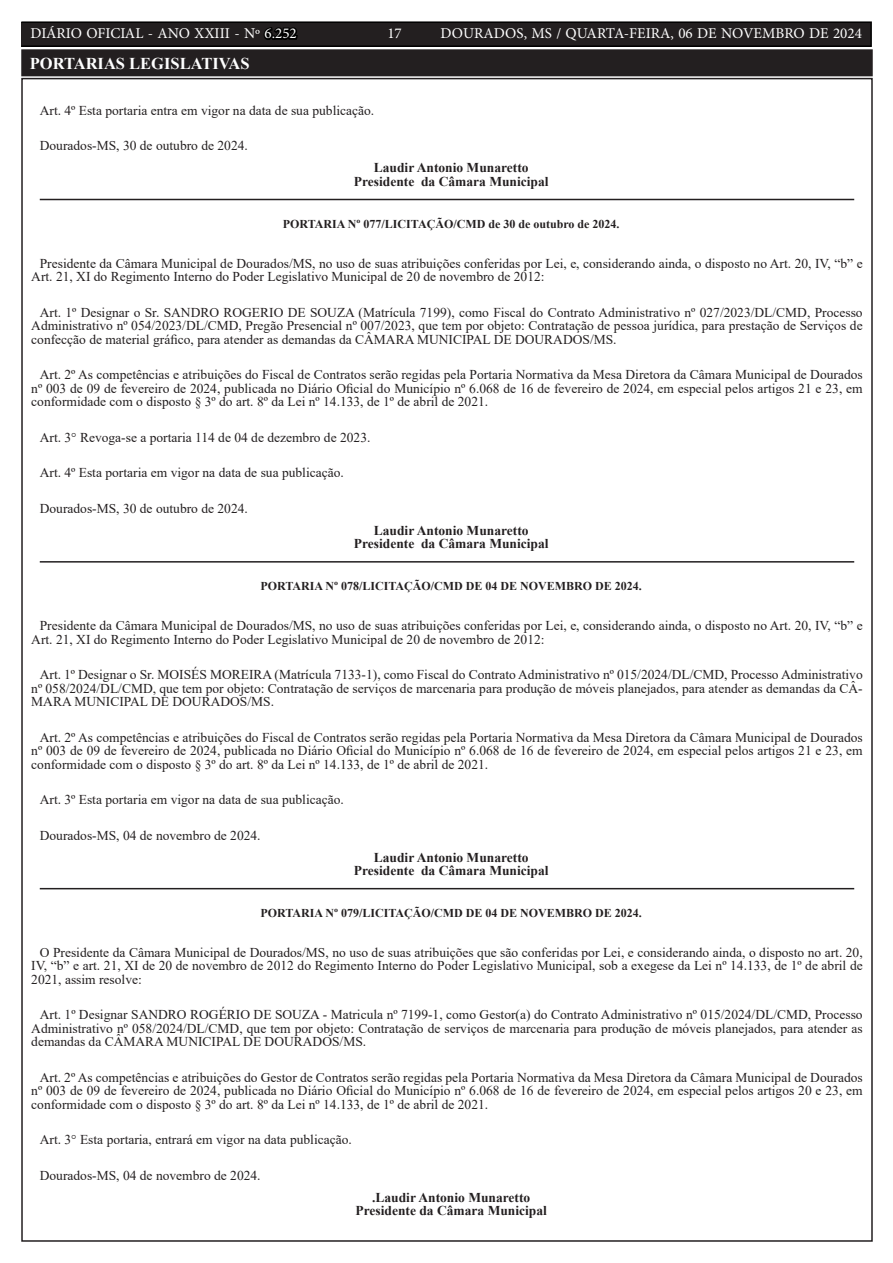
<style>
.page{position:relative;width:893px;height:1263px;background:#fff}
.page>*{position:absolute;margin:0;border:0;box-sizing:border-box;transform-origin:0 0}
.TEXTO{font:700 16.5px "Times New Roman";color:#fff}
.t1{font:15px "Minion Pro";color:#fff}
.TEXTO-2{font:13.5px/13.5px "Times New Roman";color:#231f20;text-align:justify}
.ASSINATURA{font:700 13.5px "Times New Roman";color:#231f20}
.TITULO{font:700 12px "Times New Roman";color:#231f20}
.s1{color:#000}
</style>
<div class="page">
<div style="left:21px;top:22px;width:850px;height:24px;background:#231f20"></div>
<div style="left:21px;top:21px;width:851px;height:26px;border:2px solid #000"></div>
<hr style="left:40px;top:199px;width:814px;height:1px;background:#231f20">
<hr style="left:40px;top:561px;width:814px;height:2px;background:#231f20">
<hr style="left:40px;top:888px;width:814px;height:1px;background:#231f20">
<div style="left:23px;top:51px;width:848px;height:23px;background:#231f20"></div>
<div style="left:21px;top:49px;width:852px;height:27px;border:4px solid #231f20"></div>
<p class="t1" style="left:31px;top:24px;width:268px">DIÁRIO OFICIAL - ANO XXIII - Nº <span class="s1">6.252</span></p>
<p class="t1" style="left:387px;top:24px;width:16px">17</p>
<p class="t1" style="left:441px;top:24px;width:423px">DOURADOS, MS / QUARTA-FEIRA, 06 DE NOVEMBRO DE 2024</p>
<p class="TEXTO" style="left:30px;top:52px;width:221px">PORTARIAS LEGISLATIVAS</p>
<p class="TEXTO-2" style="left:40px;top:103px;width:336px">Art. 4º Esta portaria entra em vigor na data de sua publicação.</p>
<p class="TEXTO-2" style="left:40px;top:139px;width:210px">Dourados-MS, 30 de outubro de 2024.</p>
<p class="ASSINATURA" style="left:374px;top:158px;width:156px">Laudir Antonio Munaretto</p>
<p class="ASSINATURA" style="left:354px;top:172px;width:196px">Presidente da Câmara Municipal</p>
<p class="TITULO" style="left:283px;top:215px;width:338px">PORTARIA Nº 077/LICITAÇÃO/CMD de 30 de outubro de 2024.</p>
<p class="TEXTO-2" style="left:31px;top:256px;width:833px;text-indent:9px">Presidente da Câmara Municipal de Dourados/MS, no uso de suas atribuições conferidas por Lei, e, considerando ainda, o disposto no Art. 20, IV, “b” e<br>Art. 21, XI do Regimento Interno do Poder Legislativo Municipal de 20 de novembro de 2012:</p>
<p class="TEXTO-2" style="left:31px;top:305px;width:833px;text-indent:9px">Art. 1º Designar o Sr. SANDRO ROGERIO DE SOUZA (Matrícula 7199), como Fiscal do Contrato Administrativo nº 027/2023/DL/CMD, Processo Administrativo nº 054/2023/DL/CMD, Pregão Presencial nº 007/2023, que tem por objeto: Contratação de pessoa jurídica, para prestação de Serviços de confecção de material gráfico, para atender as demandas da CÂMARA MUNICIPAL DE DOURADOS/MS.</p>
<p class="TEXTO-2" style="left:31px;top:368px;width:833px;text-indent:9px">Art. 2º As competências e atribuições do Fiscal de Contratos serão regidas pela Portaria Normativa da Mesa Diretora da Câmara Municipal de Dourados nº 003 de 09 de fevereiro de 2024, publicada no Diário Oficial do Município nº 6.068 de 16 de fevereiro de 2024, em especial pelos artigos 21 e 23, em conformidade com o disposto § 3º do art. 8º da Lei nº 14.133, de 1º de abril de 2021.</p>
<p class="TEXTO-2" style="left:40px;top:430px;width:332px">Art. 3° Revoga-se a portaria 114 de 04 de dezembro de 2023.</p>
<p class="TEXTO-2" style="left:40px;top:466px;width:306px">Art. 4º Esta portaria em vigor na data de sua publicação.</p>
<p class="TEXTO-2" style="left:40px;top:501px;width:210px">Dourados-MS, 30 de outubro de 2024.</p>
<p class="ASSINATURA" style="left:374px;top:521px;width:156px">Laudir Antonio Munaretto</p>
<p class="ASSINATURA" style="left:354px;top:534px;width:196px">Presidente da Câmara Municipal</p>
<p class="TITULO" style="left:260px;top:578px;width:383px">PORTARIA Nº 078/LICITAÇÃO/CMD DE 04 DE NOVEMBRO DE 2024.</p>
<p class="TEXTO-2" style="left:31px;top:618px;width:833px;text-indent:9px">Presidente da Câmara Municipal de Dourados/MS, no uso de suas atribuições conferidas por Lei, e, considerando ainda, o disposto no Art. 20, IV, “b” e<br>Art. 21, XI do Regimento Interno do Poder Legislativo Municipal de 20 de novembro de 2012:</p>
<p class="TEXTO-2" style="left:31px;top:667px;width:833px;text-indent:9px">Art. 1º Designar o Sr. MOISÉS MOREIRA (Matrícula 7133-1), como Fiscal do Contrato Administrativo nº 015/2024/DL/CMD, Processo Administrativo nº 058/2024/DL/CMD, que tem por objeto: Contratação de serviços de marcenaria para produção de móveis planejados, para atender as demandas da CÂ-MARA MUNICIPAL DE DOURADOS/MS.</p>
<p class="TEXTO-2" style="left:31px;top:730px;width:833px;text-indent:9px">Art. 2º As competências e atribuições do Fiscal de Contratos serão regidas pela Portaria Normativa da Mesa Diretora da Câmara Municipal de Dourados nº 003 de 09 de fevereiro de 2024, publicada no Diário Oficial do Município nº 6.068 de 16 de fevereiro de 2024, em especial pelos artigos 21 e 23, em conformidade com o disposto § 3º do art. 8º da Lei nº 14.133, de 1º de abril de 2021.</p>
<p class="TEXTO-2" style="left:40px;top:792px;width:306px">Art. 3º Esta portaria em vigor na data de sua publicação.</p>
<p class="TEXTO-2" style="left:40px;top:828px;width:222px">Dourados-MS, 04 de novembro de 2024.</p>
<p class="ASSINATURA" style="left:374px;top:847px;width:156px">Laudir Antonio Munaretto</p>
<p class="ASSINATURA" style="left:354px;top:861px;width:196px">Presidente da Câmara Municipal</p>
<p class="TITULO" style="left:260px;top:904px;width:383px">PORTARIA Nº 079/LICITAÇÃO/CMD DE 04 DE NOVEMBRO DE 2024.</p>
<p class="TEXTO-2" style="left:31px;top:945px;width:833px;text-indent:9px">O Presidente da Câmara Municipal de Dourados/MS, no uso de suas atribuições que são conferidas por Lei, e considerando ainda, o disposto no art. 20, IV, “b” e art. 21, XI de 20 de novembro de 2012 do Regimento Interno do Poder Legislativo Municipal, sob a exegese da Lei nº 14.133, de 1º de abril de 2021, assim resolve:</p>
<p class="TEXTO-2" style="left:31px;top:1008px;width:833px;text-indent:9px">Art. 1º Designar SANDRO ROGÉRIO DE SOUZA - Matricula nº 7199-1, como Gestor(a) do Contrato Administrativo nº 015/2024/DL/CMD, Processo Administrativo nº 058/2024/DL/CMD, que tem por objeto: Contratação de serviços de marcenaria para produção de móveis planejados, para atender as demandas da CÂMARA MUNICIPAL DE DOURADOS/MS.</p>
<p class="TEXTO-2" style="left:31px;top:1070px;width:833px;text-indent:9px">Art. 2º As competências e atribuições do Gestor de Contratos serão regidas pela Portaria Normativa da Mesa Diretora da Câmara Municipal de Dourados nº 003 de 09 de fevereiro de 2024, publicada no Diário Oficial do Município nº 6.068 de 16 de fevereiro de 2024, em especial pelos artigos 20 e 23, em conformidade com o disposto § 3º do art. 8º da Lei nº 14.133, de 1º de abril de 2021.</p>
<p class="TEXTO-2" style="left:40px;top:1133px;width:314px">Art. 3° Esta portaria, entrará em vigor na data publicação.</p>
<p class="TEXTO-2" style="left:40px;top:1168px;width:222px">Dourados-MS, 04 de novembro de 2024.</p>
<p class="ASSINATURA" style="left:372px;top:1188px;width:160px">.Laudir Antonio Munaretto</p>
<p class="ASSINATURA" style="left:356px;top:1201px;width:193px">Presidente da Câmara Municipal</p>
</div>
